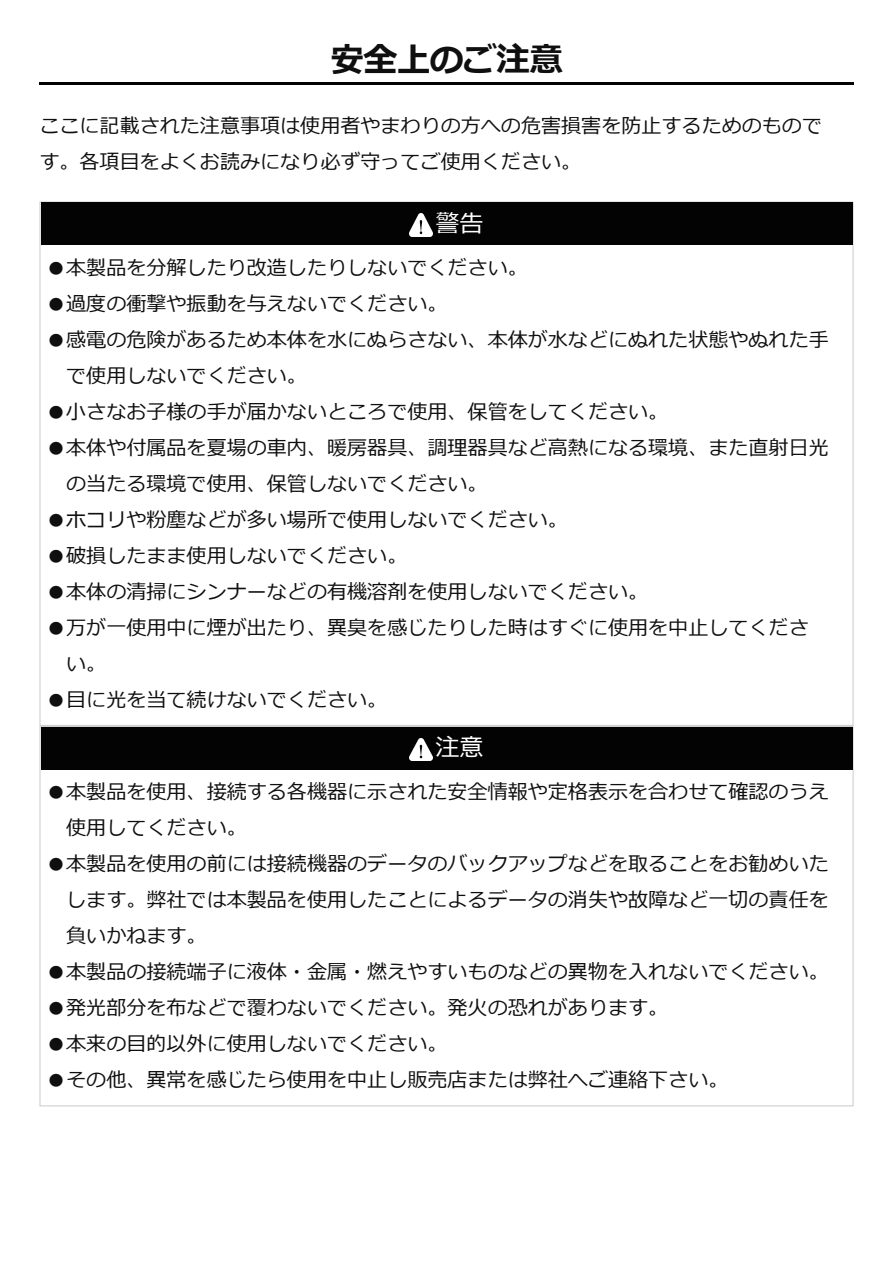
<style>
.page{position:relative;width:893px;height:1263px;background:#fff}
.page>*{position:absolute;margin:0;border:0;box-sizing:border-box;transform-origin:0 0}
.t1{font:700 33.9px "Meiryo";letter-spacing:-.02em;color:#0f0f0f}
.t2{font:24px "Meiryo";color:#fff}
.t3{font:20.1px/36px "Meiryo";color:#0f0f0f}
</style>
<div class="page">
<hr style="left:39px;top:82px;width:814px;height:2px;background:#030303">
<div style="left:41px;top:203px;width:811px;height:42px;background:#030303"></div>
<div style="left:41px;top:727px;width:811px;height:43px;background:#030303"></div>
<img style="left:410px;top:214px;width:22px;height:22px">
<img style="left:410px;top:738px;width:22px;height:23px">
<h1 class="t1" style="left:330px;top:36px;width:234px">安全上のご注意</h1>
<p class="t3" style="left:39px;top:109px;width:784px">ここに記載された注意事項は使用者やまわりの方への危害損害を防止するためのものです。各項目をよくお読みになり必ず守ってご使用ください。</p>
<p class="t2" style="left:435px;top:206px;width:50px">警告</p>
<p class="t3" style="left:46px;top:250px;width:483px">●本製品を分解したり改造したりしないでください。</p>
<p class="t3" style="left:46px;top:286px;width:403px">●過度の衝撃や振動を与えないでください。</p>
<p class="t3" style="left:66px;top:322px;width:764px;text-indent:-20px">●感電の危険があるため本体を水にぬらさない、本体が水などにぬれた状態やぬれた手で使用しないでください。</p>
<p class="t3" style="left:46px;top:394px;width:623px">●小さなお子様の手が届かないところで使用、保管をしてください。</p>
<p class="t3" style="left:66px;top:430px;width:764px;text-indent:-20px">●本体や付属品を夏場の車内、暖房器具、調理器具など高熱になる環境、また直射日光の当たる環境で使用、保管しないでください。</p>
<p class="t3" style="left:46px;top:503px;width:523px">●ホコリや粉塵などが多い場所で使用しないでください。</p>
<p class="t3" style="left:46px;top:539px;width:363px">●破損したまま使用しないでください。</p>
<p class="t3" style="left:46px;top:575px;width:603px">●本体の清掃にシンナーなどの有機溶剤を使用しないでください。</p>
<p class="t3" style="left:66px;top:611px;width:744px;text-indent:-20px">●万が一使用中に煙が出たり、異臭を感じたりした時はすぐに使用を中止してください。</p>
<p class="t3" style="left:46px;top:683px;width:342px">●目に光を当て続けないでください。</p>
<p class="t2" style="left:435px;top:731px;width:50px">注意</p>
<p class="t3" style="left:66px;top:775px;width:764px;text-indent:-20px">●本製品を使用、接続する各機器に示された安全情報や定格表示を合わせて確認のうえ使用してください。</p>
<p class="t3" style="left:66px;top:847px;width:764px;text-align:justify;text-indent:-20px">●本製品を使用の前には接続機器のデータのバックアップなどを取ることをお勧めいたします。弊社では本製品を使用したことによるデータの消失や故障など一切の責任を負いかねます。</p>
<p class="t3" style="left:46px;top:955px;width:784px">●本製品の接続端子に液体・金属・燃えやすいものなどの異物を入れないでください。</p>
<p class="t3" style="left:46px;top:991px;width:623px">●発光部分を布などで覆わないでください。発火の恐れがあります。</p>
<p class="t3" style="left:46px;top:1027px;width:403px">●本来の目的以外に使用しないでください。</p>
<p class="t3" style="left:46px;top:1063px;width:683px">●その他、異常を感じたら使用を中止し販売店または弊社へご連絡下さい。</p>
</div>
